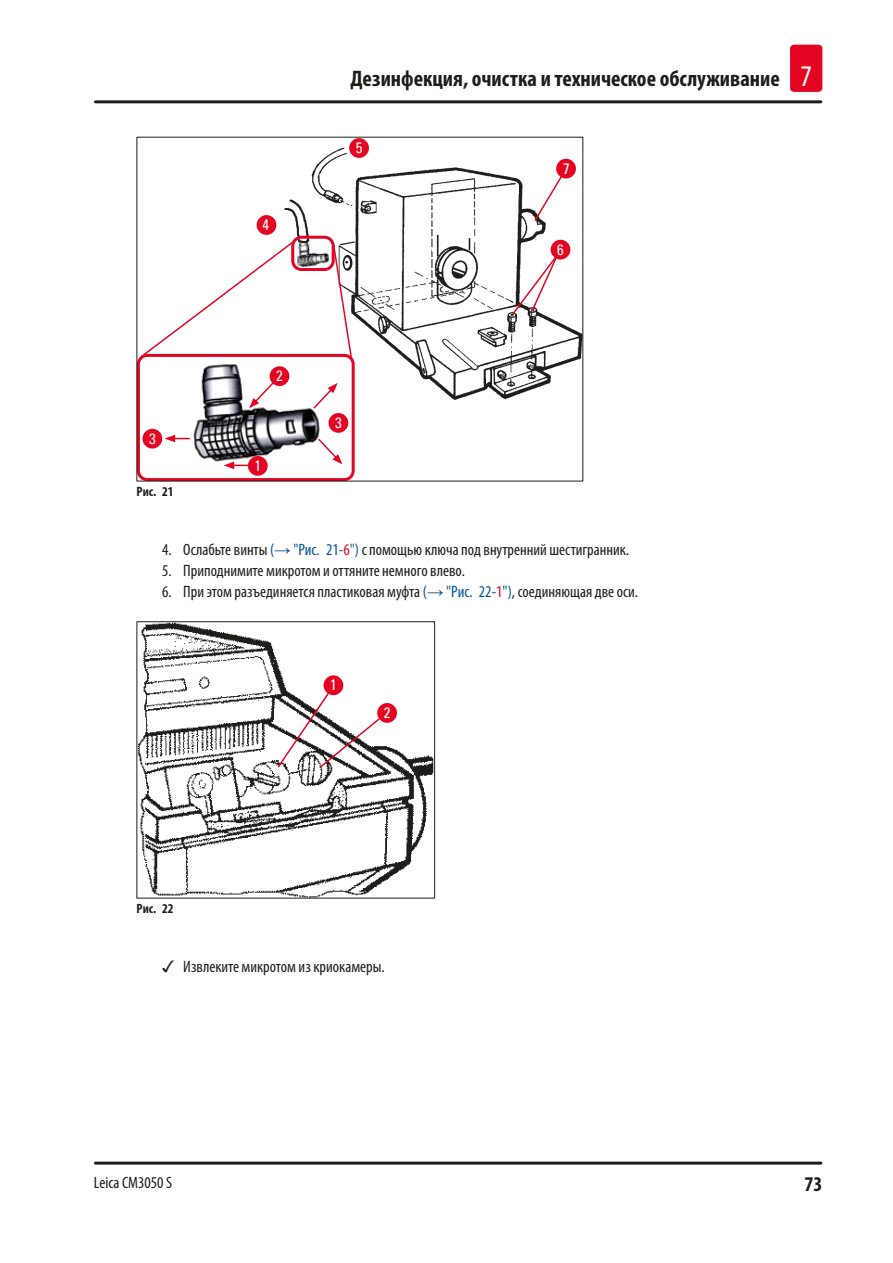
<style>
.page{position:relative;width:893px;height:1263px;background:#fff}
.page>*{position:absolute;margin:0;border:0;box-sizing:border-box;transform-origin:0 0}
.t1{font:700 condensed 22.5px "Myriad Pro";color:#1d1d1b}
.t2{font:700 condensed 21px "Myriad Pro";color:#1d1d1b}
.t3{font:condensed 16.5px "Myriad Pro";color:#1d1d1b}
.t4{font:condensed 15px "Univers";color:#fff}
.t5{font:700 condensed 13.5px "Myriad Pro";color:#1d1d1b}
.s1{font-weight:400;font-size:30px;color:#fff}
.s2{color:#005099}
.s3{font-family:"Arial";font-stretch:normal;color:#005099}
.s4{color:#e40522}
</style>
<div class="page">
<hr style="left:95px;top:100px;width:726px;height:3px;background:#1d1d1b">
<hr style="left:95px;top:1161px;width:726px;height:3px;background:#1d1d1b">
<div style="left:790px;top:45px;width:32px;height:47px;background:#e40522;border-radius:4px"></div>
<img style="left:285px;top:148px;width:296px;height:252px">
<div style="left:257px;top:215px;width:19px;height:20px;background:#e40522;border-radius:50%"></div>
<img style="left:193px;top:363px;width:128px;height:100px">
<svg style="left:317px;top:437px;width:25px;height:27px"></svg>
<svg style="left:312px;top:383px;width:26px;height:27px"></svg>
<svg style="left:249px;top:381px;width:26px;height:27px"></svg>
<svg style="left:224px;top:461px;width:24px;height:8px"></svg>
<svg style="left:165px;top:435px;width:24px;height:7px"></svg>
<div style="left:248px;top:456px;width:20px;height:20px;background:#e40522;border-radius:50%"></div>
<div style="left:142px;top:429px;width:20px;height:19px;background:#e40522;border-radius:50%"></div>
<div style="left:329px;top:413px;width:19px;height:20px;background:#e40522;border-radius:50%"></div>
<div style="left:270px;top:366px;width:19px;height:20px;background:#e40522;border-radius:50%"></div>
<div style="left:137px;top:354px;width:218px;height:127px;border:3px solid #e40522;border-radius:9px"></div>
<div style="left:291px;top:236px;width:44px;height:35px;border:3px solid #e40522;border-radius:9px"></div>
<svg style="left:332px;top:243px;width:21px;height:116px"></svg>
<svg style="left:140px;top:240px;width:155px;height:118px"></svg>
<div style="left:349px;top:138px;width:20px;height:20px;background:#e40522;border-radius:50%"></div>
<div style="left:551px;top:240px;width:19px;height:19px;background:#e40522;border-radius:50%"></div>
<div style="left:556px;top:159px;width:20px;height:19px;background:#e40522;border-radius:50%"></div>
<svg style="left:533px;top:172px;width:32px;height:50px"></svg>
<svg style="left:511px;top:254px;width:48px;height:62px"></svg>
<img style="left:138px;top:623px;width:295px;height:273px">
<div style="left:324px;top:675px;width:19px;height:20px;background:#e40522;border-radius:50%"></div>
<div style="left:377px;top:703px;width:20px;height:20px;background:#e40522;border-radius:50%"></div>
<svg style="left:276px;top:690px;width:107px;height:79px"></svg>
<div style="left:136px;top:621px;width:299px;height:277px;border:1px solid #1d1d1b"></div>
<h1 class="t1" style="left:351px;top:65px;width:463px">Дезинфекция, очистка и техническое обслуживание <span class="s1">7</span></h1>
<p class="t4" style="left:149px;top:429px;width:8px">3</p>
<p class="t5" style="left:137px;top:483px;width:39px">Рис. 21</p>
<p class="t4" style="left:263px;top:215px;width:8px">4</p>
<p class="t4" style="left:356px;top:138px;width:8px">5</p>
<p class="t4" style="left:276px;top:366px;width:8px">2</p>
<p class="t4" style="left:254px;top:456px;width:8px">1</p>
<p class="t4" style="left:335px;top:413px;width:8px">3</p>
<p class="t4" style="left:563px;top:159px;width:8px">7</p>
<p class="t4" style="left:557px;top:240px;width:8px">6</p>
<p class="t3" style="left:162px;top:540px;width:469px">4. Ослабьте винты <span class="s2">(</span><span class="s3">→</span> <span class="s2">"Рис. 21‑</span><span class="s4">6</span><span class="s2">")</span> с помощью ключа под внутренний шестигранник.</p>
<p class="t3" style="left:162px;top:561px;width:305px">5. Приподнимите микротом и оттяните немного влево.</p>
<p class="t3" style="left:162px;top:581px;width:477px">6. При этом разъединяется пластиковая муфта <span class="s2">(</span><span class="s3">→</span> <span class="s2">"Рис. 22‑</span><span class="s4">1</span><span class="s2">")</span>, соединяющая две оси.</p>
<p class="t4" style="left:330px;top:676px;width:8px">1</p>
<p class="t4" style="left:384px;top:703px;width:8px">2</p>
<p class="t5" style="left:137px;top:900px;width:39px">Рис. 22</p>
<p class="t3" style="left:183px;top:957px;width:203px">Извлеките микротом из криокамеры.</p>
<p class="t3" style="left:94px;top:1172px;width:80px">Leica CM3050 S</p>
<p class="t2" style="left:804px;top:1171px;width:19px">73</p>
</div>
